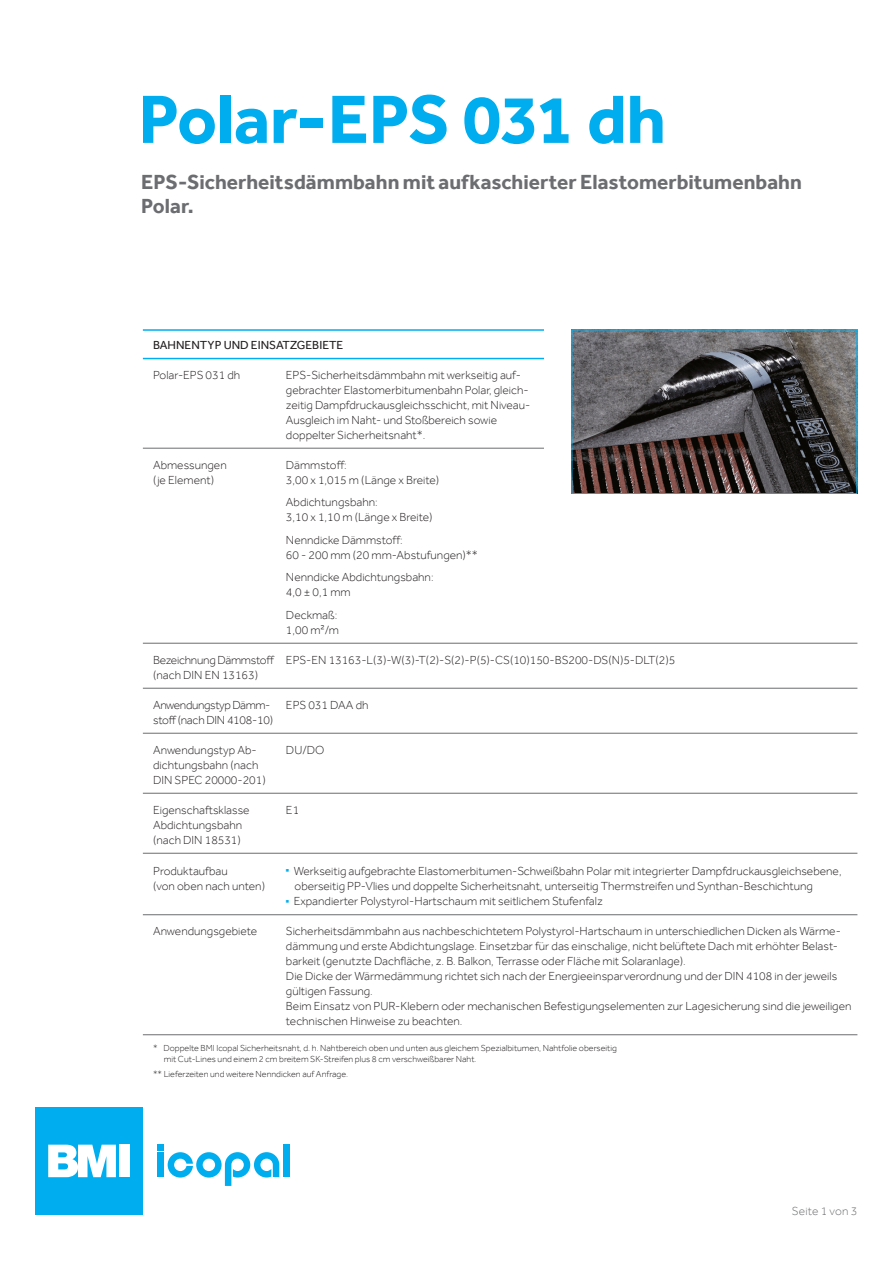
<style>
.page{position:relative;width:893px;height:1263px;background:#fff}
.page>*{position:absolute;margin:0;border:0;box-sizing:border-box;transform-origin:0 0}
.t1{font:700 70.5px "Effra";letter-spacing:-.005em;color:#00aeef}
.t2{font:700 21px/24px "Effra";color:#6c6d70}
.t3{font:300 12px/15px "Effra";color:#231f20}
.t4{font:12px "Effra";color:#231f20}
.t5{font:300 12px "Effra";letter-spacing:-.02em;color:#231f20}
.t6{font:300 12px "Effra";letter-spacing:-.03em;color:#231f20}
.t7{font:300 12px "Effra";letter-spacing:.015em;color:#6c6d70}
.t8{font:300 9px/10.8px "Effra";color:#231f20}
</style>
<div class="page">
<div style="left:35px;top:1107px;width:107px;height:107px;background:#00aeef"></div>
<svg style="left:48px;top:1145px;width:68px;height:32px;background:#d1f0fc"></svg>
<div style="left:119px;top:1145px;width:10px;height:32px;background:#fff"></div>
<div style="left:283px;top:1145px;width:7px;height:32px;background:#00aeef"></div>
<svg style="left:158px;top:1145px;width:121px;height:41px"></svg>
<hr style="left:143px;top:329px;width:714px;height:2px;background:#00aeef">
<hr style="left:143px;top:358px;width:714px;height:1px;background:#00aeef">
<hr style="left:143px;top:448px;width:714px;height:1px;background:#6c6d70">
<hr style="left:143px;top:643px;width:714px;height:1px;background:#6c6d70">
<hr style="left:143px;top:688px;width:714px;height:1px;background:#6c6d70">
<hr style="left:143px;top:733px;width:714px;height:1px;background:#6c6d70">
<hr style="left:143px;top:793px;width:714px;height:1px;background:#6c6d70">
<hr style="left:143px;top:853px;width:714px;height:1px;background:#6c6d70">
<hr style="left:143px;top:914px;width:714px;height:1px;background:#6c6d70">
<hr style="left:143px;top:1034px;width:714px;height:1px;background:#6c6d70">
<div style="left:544px;top:313px;width:333px;height:209px;background:#fff"></div>
<img style="left:573px;top:332px;width:282px;height:160px">
<div style="left:571px;top:330px;width:286px;height:164px;border:1px solid #00aeef"></div>
<h1 class="t1" style="left:138px;top:77px;width:529px">Polar-EPS 031 dh</h1>
<h2 class="t2" style="left:141px;top:169px;width:662px">EPS-Sicherheitsdämmbahn mit aufkaschierter Elastomerbitumenbahn<br>Polar.</h2>
<p class="t4" style="left:153px;top:337px;width:192px">BAHNENTYP UND EINSATZGEBIETE</p>
<p class="t3" style="left:153px;top:367px;width:89px">Polar-EPS 031 dh</p>
<p class="t3" style="left:286px;top:367px;width:246px">EPS-Sicherheitsdämmbahn mit werkseitig auf&shy;gebrachter Elastomerbitumenbahn Polar, gleich&shy;zeitig Dampfdruckausgleichsschicht, mit Niveau-Ausgleich im Naht- und Stoßbereich sowie doppelter Sicherheitsnaht*.</p>
<p class="t3" style="left:153px;top:457px;width:75px">Abmessungen</p>
<p class="t3" style="left:286px;top:457px;width:62px">Dämmstoff:</p>
<p class="t3" style="left:153px;top:472px;width:63px">(je Element)</p>
<p class="t3" style="left:286px;top:468px;width:155px;line-height:22.5px">3,00 x 1,015 m (Länge x Breite)<br>Abdichtungsbahn:</p>
<p class="t3" style="left:286px;top:506px;width:148px;line-height:22.5px">3,10 x 1,10 m (Länge x Breite)<br>Nenndicke Dämmstoff:</p>
<p class="t3" style="left:286px;top:543px;width:193px;line-height:22.5px">60 - 200 mm (20 mm-Abstufungen)**<br>Nenndicke Abdichtungsbahn:</p>
<p class="t3" style="left:286px;top:581px;width:66px;line-height:22.5px">4,0 ± 0,1 mm<br>Deckmaß:</p>
<p class="t3" style="left:286px;top:622px;width:54px">1,00 m²/m</p>
<p class="t3" style="left:153px;top:652px;width:524px">Bezeichnung Dämmstoff EPS-EN 13163-L(3)-W(3)-T(2)-S(2)-P(5)-CS(10)150-BS200-DS(N)5-DLT(2)5 (nach DIN EN 13163)</p>
<p class="t6" style="left:153px;top:698px;width:119px">Anwendungstyp Dämm-</p>
<p class="t3" style="left:286px;top:697px;width:84px">EPS 031 DAA dh</p>
<p class="t5" style="left:153px;top:713px;width:122px">stoff (nach DIN 4108-10)</p>
<p class="t3" style="left:153px;top:742px;width:105px">Anwendungstyp Ab-</p>
<p class="t3" style="left:286px;top:742px;width:40px">DU/DO</p>
<p class="t3" style="left:153px;top:757px;width:114px">dichtungsbahn (nach<br>DIN SPEC 20000-201)</p>
<p class="t3" style="left:153px;top:802px;width:98px">Eigenschaftsklasse</p>
<p class="t3" style="left:286px;top:802px;width:15px">E1</p>
<p class="t3" style="left:153px;top:817px;width:91px">Abdichtungsbahn (nach DIN 18531)</p>
<p class="t3" style="left:153px;top:863px;width:76px">Produktaufbau</p>
<p class="t3" style="left:286px;top:863px;width:557px"><sup>■</sup> Werkseitig aufgebrachte Elastomerbitumen-Schweißbahn Polar mit integrierter Dampfdruckausgleichsebene,</p>
<p class="t3" style="left:153px;top:878px;width:113px">(von oben nach unten)</p>
<p class="t3" style="left:295px;top:878px;width:520px">oberseitig PP-Vlies und doppelte Sicherheitsnaht, unterseitig Thermstreifen und Synthan-Beschichtung</p>
<p class="t3" style="left:286px;top:894px;width:318px"><sup>■</sup> Expandierter Polystyrol-Hartschaum mit seitlichem Stufenfalz</p>
<p class="t3" style="left:153px;top:924px;width:106px">Anwendungsgebiete</p>
<p class="t3" style="left:286px;top:924px;width:567px">Sicherheitsdämmbahn aus nachbeschichtetem Polystyrol-Hartschaum in unterschiedlichen Dicken als Wärme&shy;dämmung und erste Abdichtungslage. Einsetzbar für das einschalige, nicht belüftete Dach mit erhöhter Belast&shy;barkeit (genutzte Dachfläche, z. B. Balkon, Terrasse oder Fläche mit Solaranlage).<br>Die Dicke der Wärmedämmung richtet sich nach der Energieeinsparverordnung und der DIN 4108 in der jeweils gültigen Fassung.<br>Beim Einsatz von PUR-Klebern oder mechanischen Befestigungselementen zur Lagesicherung sind die jeweiligen technischen Hinweise zu beachten.</p>
<p class="t8" style="left:164px;top:1042px;width:454px;text-indent:-11px">* Doppelte BMI Icopal Sicherheitsnaht, d. h. Nahtbereich oben und unten aus gleichem Spezialbitumen, Nahtfolie oberseitig mit Cut-Lines und einem 2 cm breitem SK-Streifen plus 8 cm verschweißbarer Naht.</p>
<p class="t8" style="left:153px;top:1068px;width:197px">** Lieferzeiten und weitere Nenndicken auf Anfrage.</p>
<p class="t7" style="left:792px;top:1203px;width:67px">Seite 1 von 3</p>
</div>
